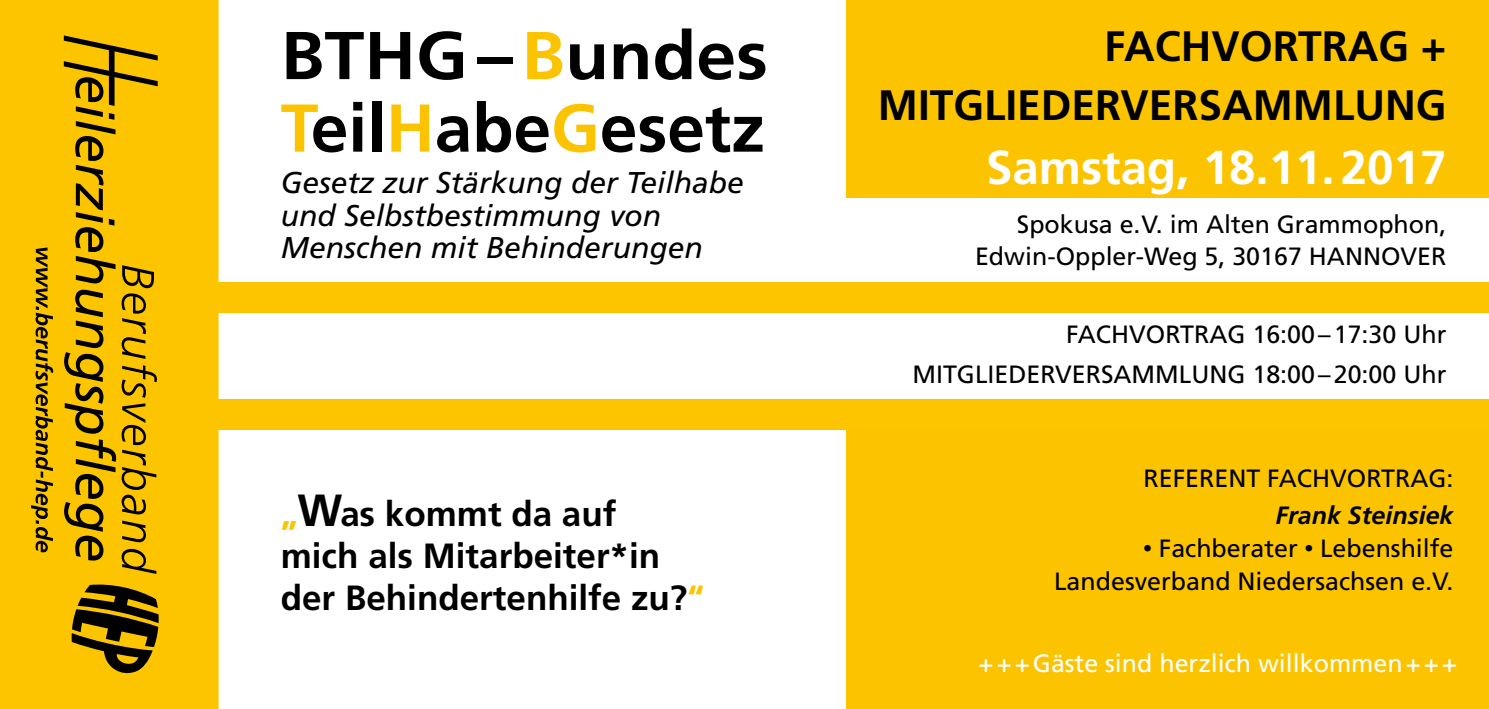
<style>
.page{position:relative;width:1489px;height:709px;background:#fff}
.page>*{position:absolute;margin:0;border:0;box-sizing:border-box;transform-origin:0 0}
.t1{font:700 67.5px/72.5px "Frutiger";color:#000;scale:1.06 1}
.t2{font:700 47.5px "Frutiger";color:#fff}
.t3{font:700 42.5px/58px "Frutiger";color:#000;text-align:right}
.t4{font:700 35px/42px "Frutiger";color:#000}
.t5{font:italic 30px/32.5px "Frutiger";color:#000}
.t6{font:25px/32.5px "Frutiger";color:#000;text-align:right}
.t7{font:25px "Frutiger";color:#fff}
.t8{font:italic 700 25px "Frutiger";color:#000}
.s1{color:#fcc400}
.s2{font-size:45px}
.s3{font-family:"Frutiger BB Con Regular"}
</style>
<div class="page">
<div style="left:846px;top:0;width:642px;height:197px;background:#fcc400"></div>
<div style="left:846px;top:425px;width:642px;height:284px;background:#fcc400"></div>
<div style="left:0;top:0;width:221px;height:709px;background:#fdc500"></div>
<div style="left:191px;top:399px;width:1297px;height:31px;background:#fdc500"></div>
<svg style="left:31px;top:247px;width:22px;height:305px;background:#b58d00"></svg>
<svg style="left:64px;top:35px;width:94px;height:539px;background:#cea000"></svg>
<svg style="left:72px;top:584px;width:87px;height:89px;background:#785e00"></svg>
<div style="left:207px;top:283px;width:1281px;height:30px;background:#fdc500"></div>
<h1 class="t1" style="left:281px;top:19px;width:461px">BTHG–<span class="s1">B</span>undes<br><span class="s1">T</span>eil<span class="s1">H</span>abe<span class="s1">G</span>esetz</h1>
<p class="t5" style="left:281px;top:166px;width:464px">Gesetz zur Stärkung der Teilhabe und Selbstbestimmung von<br>Menschen mit Behinderungen</p>
<h3 class="t4" style="left:281px;top:492px;width:425px"><span class="s1">„</span><span class="s2">W</span>as kommt da auf<br>mich als Mitarbeiter*in der Behindertenhilfe zu?<span class="s1">“</span></h3>
<h3 class="t3" style="left:877px;top:17px;width:570px">FACHVORTRAG +<br>MITGLIEDERVERSAMMLUNG</h3>
<h2 class="t2" style="left:986px;top:139px;width:462px">Samstag, 18.11.2017</h2>
<p class="t6" style="left:975px;top:208px;width:473px">Spokusa e.V. im Alten Grammophon,<br>Edwin-Oppler-Weg 5, 30167 HANNOVER</p>
<p class="t6" style="left:912px;top:314px;width:535px;line-height:39.5px">FACHVORTRAG 16:00–17:30 Uhr<br>MITGLIEDERVERSAMMLUNG 18:00–20:00 Uhr</p>
<p class="t6" style="left:1143px;top:462px;width:311px">REFERENT FACHVORTRAG:</p>
<p class="t8" style="left:1275px;top:501px;width:179px">Frank Steinsiek</p>
<p class="t6" style="left:1054px;top:532px;width:401px"><span class="s3">•</span> Fachberater <span class="s3">•</span> Lebenshilfe<br>Landesverband Niedersachsen e.V.</p>
<p class="t7" style="left:978px;top:649px;width:480px">+++Gäste sind herzlich willkommen+++</p>
</div>
